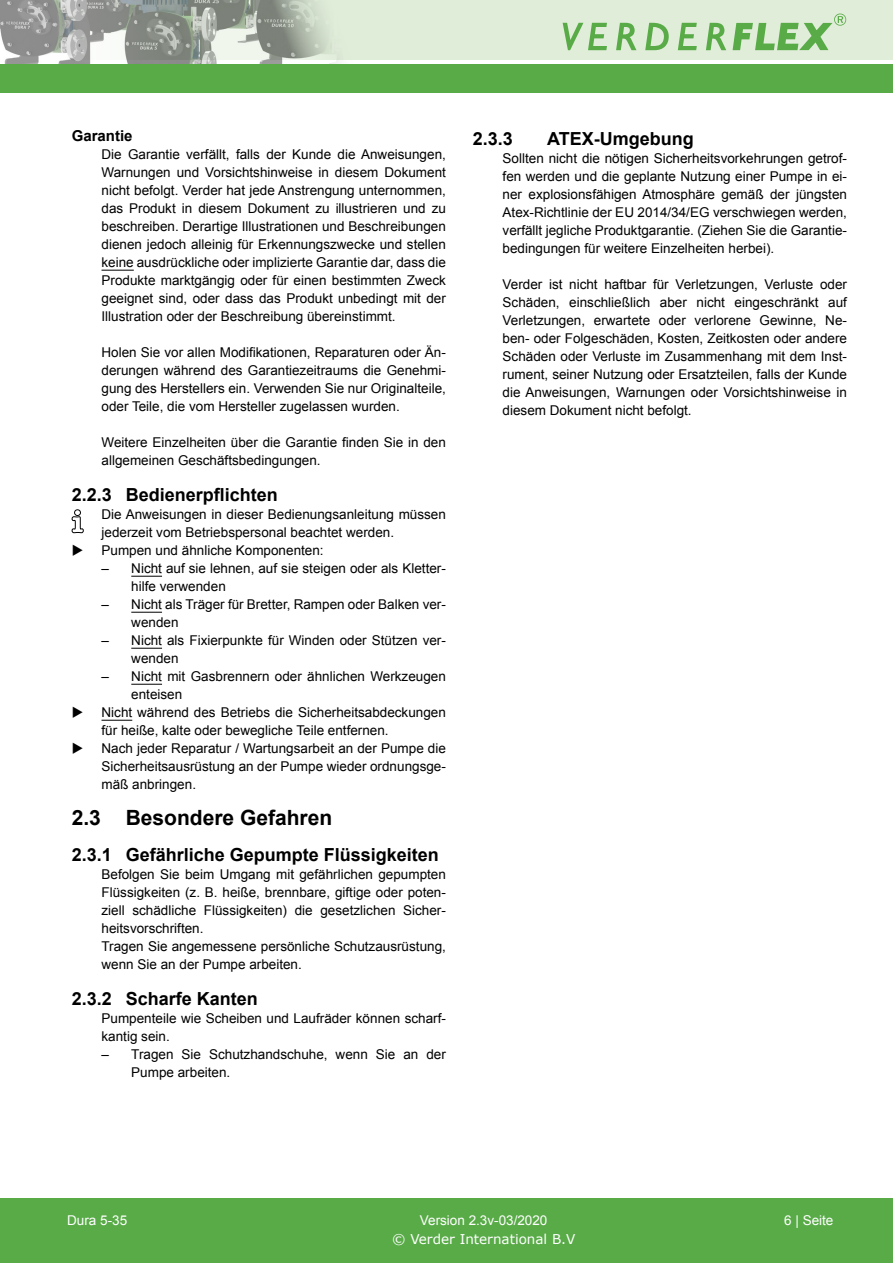
<style>
.page{position:relative;width:893px;height:1263px;background:#fff}
.page>*{position:absolute;margin:0;border:0;box-sizing:border-box;transform-origin:0 0}
.t1{font:700 21px "Arial";color:#000}
.t2{font:700 18px "Arial";color:#000}
.t3{font:700 15px "Arial";color:#000}
.t4{font:13.5px/18px "Arial";color:#000}
.t5{font:13.5px "Arial";color:#fff}
.t6{font:13.5px "Verdana";color:#fff}
</style>
<div class="page">
<div style="left:0;top:1198px;width:893px;height:65px;background:#58ab47"></div>
<div style="left:36px;top:0;width:857px;height:59px;background:#e0edd9"></div>
<div style="left:0;top:64px;width:893px;height:29px;background:#58ab47"></div>
<svg style="left:0;top:0;width:697px;height:64px"></svg>
<svg style="left:706px;top:23px;width:20px;height:27px"></svg>
<svg style="left:733px;top:14px;width:113px;height:36px"></svg>
<hr style="left:102px;top:270px;width:32px;height:1px;background:#000">
<hr style="left:131px;top:576px;width:31px;height:1px;background:#000">
<hr style="left:131px;top:612px;width:31px;height:1px;background:#000">
<hr style="left:131px;top:648px;width:31px;height:1px;background:#000">
<hr style="left:131px;top:684px;width:31px;height:1px;background:#000">
<hr style="left:102px;top:720px;width:30px;height:1px;background:#000">
<svg style="left:71px;top:509px;width:13px;height:24px"></svg>
<p class="t3" style="left:72px;top:126px;width:62px">Garantie</p>
<p class="t4" style="left:102px;top:146px;width:346px;text-align:justify">Die Garantie verfällt, falls der Kunde die Anweisungen, Warnungen und Vorsichtshinweise in diesem Dokument nicht befolgt. Verder hat jede Anstrengung unternommen, das Produkt in diesem Dokument zu illustrieren und zu beschreiben. Derartige Illustrationen und Beschreibungen dienen jedoch alleinig für Erkennungszwecke und stellen keine ausdrückliche oder implizierte Garantie dar, dass die Produkte marktgängig oder für einen bestimmten Zweck geeignet sind, oder dass das Produkt unbedingt mit der Illustration oder der Beschreibung übereinstimmt.</p>
<p class="t4" style="left:102px;top:344px;width:346px;text-align:justify">Holen Sie vor allen Modifikationen, Reparaturen oder Än&shy;derungen während des Garantiezeitraums die Genehmi&shy;gung des Herstellers ein. Verwenden Sie nur Originalteile, oder Teile, die vom Hersteller zugelassen wurden.</p>
<p class="t4" style="left:102px;top:433px;width:346px">Weitere Einzelheiten über die Garantie finden Sie in den allgemeinen Geschäftsbedingungen.</p>
<h2 class="t2" style="left:72px;top:483px;width:208px">2.2.3 Bedienerpflichten</h2>
<p class="t4" style="left:102px;top:506px;width:346px">Die Anweisungen in dieser Bedienungsanleitung müssen jederzeit vom Betriebspersonal beachtet werden.</p>
<p class="t4" style="left:72px;top:542px;width:253px">◆ Pumpen und ähnliche Komponenten:</p>
<p class="t4" style="left:131px;top:560px;width:316px;text-indent:-30px">– Nicht auf sie lehnen, auf sie steigen oder als Kletter&shy;hilfe verwenden</p>
<p class="t4" style="left:131px;top:596px;width:316px;text-indent:-30px">– Nicht als Träger für Bretter, Rampen oder Balken ver&shy;wenden</p>
<p class="t4" style="left:131px;top:632px;width:316px;text-indent:-30px">– Nicht als Fixierpunkte für Winden oder Stützen ver&shy;wenden</p>
<p class="t4" style="left:131px;top:668px;width:316px;text-indent:-30px">– Nicht mit Gasbrennern oder ähnlichen Werkzeugen enteisen</p>
<p class="t4" style="left:102px;top:703px;width:346px;text-indent:-30px">◆ Nicht während des Betriebs die Sicherheitsabdeckungen für heiße, kalte oder bewegliche Teile entfernen.</p>
<p class="t4" style="left:102px;top:739px;width:346px;text-align:justify;text-indent:-30px">◆ Nach jeder Reparatur / Wartungsarbeit an der Pumpe die Sicherheitsausrüstung an der Pumpe wieder ordnungsge&shy;mäß anbringen.</p>
<h1 class="t1" style="left:72px;top:804px;width:262px">2.3 Besondere Gefahren</h1>
<h2 class="t2" style="left:72px;top:843px;width:369px">2.3.1 Gefährliche Gepumpte Flüssigkeiten</h2>
<p class="t4" style="left:102px;top:866px;width:346px">Befolgen Sie beim Umgang mit gefährlichen gepumpten Flüssigkeiten (z. B. heiße, brennbare, giftige oder poten&shy;ziell schädliche Flüssigkeiten) die gesetzlichen Sicher&shy;heitsvorschriften.<br>Tragen Sie angemessene persönliche Schutzausrüstung, wenn Sie an der Pumpe arbeiten.</p>
<h2 class="t2" style="left:72px;top:987px;width:188px">2.3.2 Scharfe Kanten</h2>
<p class="t4" style="left:102px;top:1010px;width:346px">Pumpenteile wie Scheiben und Laufräder können scharf&shy;kantig sein.</p>
<p class="t4" style="left:131px;top:1046px;width:316px;text-indent:-30px">– Tragen Sie Schutzhandschuhe, wenn Sie an der<br>Pumpe arbeiten.</p>
<h2 class="t2" style="left:473px;top:127px;width:42px">2.3.3</h2>
<h2 class="t2" style="left:547px;top:127px;width:148px">ATEX-Umgebung</h2>
<p class="t4" style="left:503px;top:150px;width:346px;text-align:justify">Sollten nicht die nötigen Sicherheitsvorkehrungen getrof&shy;fen werden und die geplante Nutzung einer Pumpe in ei&shy;ner explosionsfähigen Atmosphäre gemäß der jüngsten Atex-Richtlinie der EU 2014/34/EG verschwiegen werden, verfällt jegliche Produktgarantie. (Ziehen Sie die Garantie&shy;bedingungen für weitere Einzelheiten herbei).</p>
<p class="t4" style="left:503px;top:276px;width:346px;text-align:justify">Verder ist nicht haftbar für Verletzungen, Verluste oder Schäden, einschließlich aber nicht eingeschränkt auf Verletzungen, erwartete oder verlorene Gewinne, Ne&shy;ben- oder Folgeschäden, Kosten, Zeitkosten oder andere Schäden oder Verluste im Zusammenhang mit dem Inst&shy;rument, seiner Nutzung oder Ersatzteilen, falls der Kunde die Anweisungen, Warnungen oder Vorsichtshinweise in diesem Dokument nicht befolgt.</p>
<p class="t5" style="left:67px;top:1211px;width:62px">Dura 5-35</p>
<p class="t5" style="left:420px;top:1211px;width:129px">Version 2.3v-03/2020</p>
<p class="t5" style="left:784px;top:1211px;width:51px">6 | Seite</p>
<p class="t6" style="left:392px;top:1230px;width:185px">© Verder International B.V</p>
</div>
